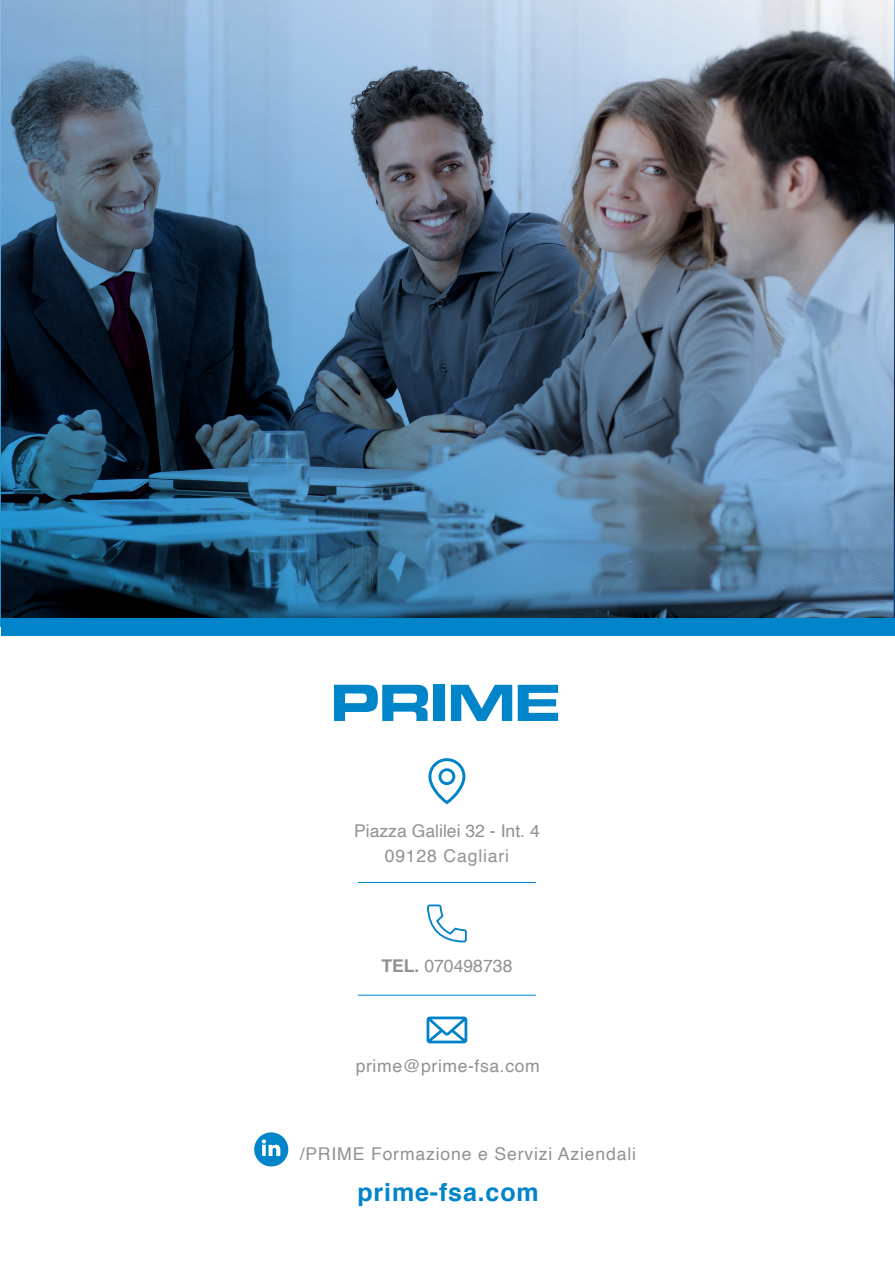
<style>
.page{position:relative;width:895px;height:1265px;background:#fff}
.page>*{position:absolute;margin:0;border:0;box-sizing:border-box;transform-origin:0 0}
.t1{font:700 expanded 54.15px "Eurostile MN";color:#0084ca}
.t2{font:700 25.05px "Helvetica";letter-spacing:.035em;color:#0084ca}
.t3{font:17.55px "Helvetica";letter-spacing:.05em;color:#909293}
.t4{font:17.55px/25px "Helvetica";color:#909293;text-align:center}
.s1{font-weight:700}
</style>
<div class="page">
<hr style="left:358px;top:882px;width:178px;height:1px;background:#0084ca">
<hr style="left:358px;top:994px;width:178px;height:1px;background:#0084ca">
<svg style="left:428px;top:758px;width:37px;height:46px"></svg>
<svg style="left:427px;top:904px;width:40px;height:38px"></svg>
<svg style="left:426px;top:1016px;width:41px;height:27px"></svg>
<svg style="left:894px;top:0;width:1px;height:626px"></svg>
<img style="left:0;top:0;width:894px;height:627px">
<div style="left:2px;top:618px;width:892px;height:18px;background:#0084ca"></div>
<div style="left:254px;top:1132px;width:34px;height:34px;background:#0084ca;border-radius:50%"></div>
<svg style="left:262px;top:1139px;width:18px;height:16px"></svg>
<h1 class="t1" style="left:331px;top:672px;width:231px">PRIME</h1>
<p class="t4" style="left:354px;top:818px;width:187px">Piazza Galilei 32 - Int. 4<br>09128 Cagliari</p>
<p class="t4" style="left:381px;top:953px;width:132px"><span class="s1">TEL.</span> 070498738</p>
<p class="t3" style="left:356px;top:1052px;width:185px">prime@prime-fsa.com</p>
<p class="t3" style="left:299px;top:1139px;width:338px">/PRIME Formazione e Servizi Aziendali</p>
<h2 class="t2" style="left:357px;top:1171px;width:183px">prime-fsa.com</h2>
</div>
